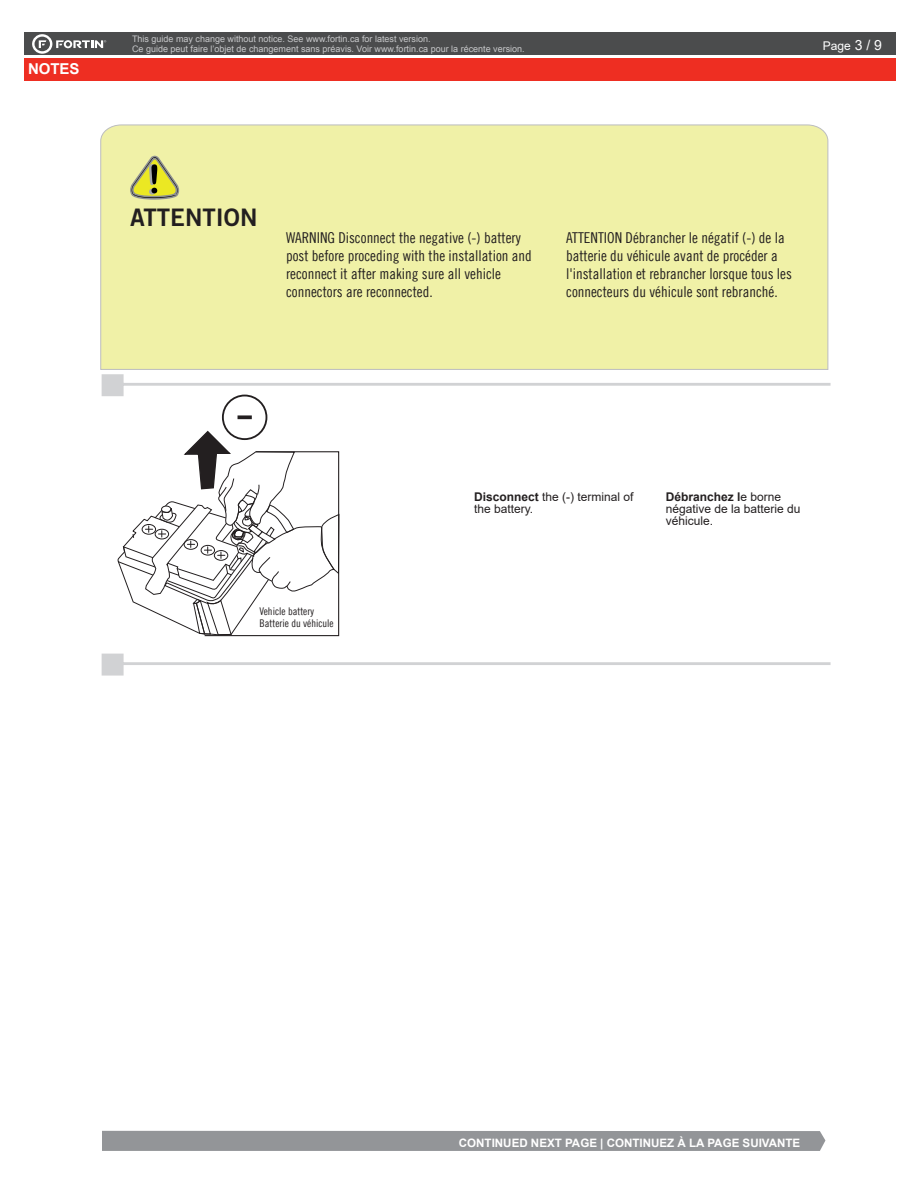
<style>
.page{position:relative;width:918px;height:1188px;background:#fff}
.page>*{position:absolute;margin:0;border:0;box-sizing:border-box;transform-origin:0 0}
.t1{font:24.15px "Trade Gothic LT Std Bd 2";color:#231f20}
.t2{font:15px/18px "Trade Gothic LT Cond Eighteen";color:#231f20}
.t3{font:700 15px "Arial";letter-spacing:-.005em;color:#fff}
.t4{font:12px/12px "Arial";color:#231f20}
.t5{font:12px "Arial";color:#fff}
.t6{font:700 11.55px "Arial";color:#fff}
.t7{font:10.65px/12.8px "Trade Gothic LT Cond Eighteen";color:#231f20}
.t8{font:9px/9.8px "Arial";color:#c7c8ca}
.s1{font-size:13.95px}
.s2{font-weight:700}
</style>
<div class="page">
<div style="left:24px;top:33px;width:872px;height:22px;background:#4b4c4d"></div>
<div style="left:24px;top:58px;width:872px;height:23px;background:#ee2e22"></div>
<svg style="left:32px;top:34px;width:74px;height:20px"></svg>
<svg style="left:238px;top:415px;width:14px;height:4px"></svg>
<svg style="left:117px;top:430px;width:223px;height:207px"></svg>
<div style="left:222px;top:395px;width:45px;height:45px;border:2px solid #231f20;border-radius:50%"></div>
<div style="left:100px;top:124px;width:729px;height:246px;background:#f0f1a7"></div>
<svg style="left:130px;top:156px;width:49px;height:44px;background:#c3c367"></svg>
<svg style="left:102px;top:374px;width:729px;height:22px"></svg>
<svg style="left:102px;top:654px;width:729px;height:22px"></svg>
<div style="left:102px;top:1131px;width:723px;height:20px;background:#939598"></div>
<p class="t3" style="left:28px;top:58px;width:53px">NOTES</p>
<p class="t8" style="left:132px;top:34px;width:394px">This guide may change without notice. See www.fortin.ca for latest version.<br>Ce guide peut faire l’objet de changement sans préavis. Voir www.fortin.ca pour la récente version.</p>
<p class="t5" style="left:823px;top:38px;width:61px">Page <span class="s1">3 / 9</span></p>
<p class="t1" style="left:130px;top:203px;width:129px">ATTENTION</p>
<p class="t2" style="left:286px;top:228px;width:247px">WARNING Disconnect the negative (-) battery post before proceding with the installation and reconnect it after making sure all vehicle connectors are reconnected.</p>
<p class="t2" style="left:566px;top:229px;width:227px">ATTENTION Débrancher le négatif (-) de la batterie du véhicule avant de procéder a l'installation et rebrancher lorsque tous les connecteurs du véhicule sont rebranché.</p>
<p class="t7" style="left:260px;top:604px;width:76px">Vehicle battery<br>Batterie du véhicule</p>
<p class="t4" style="left:474px;top:490px;width:161px"><span class="s2">Disconnect</span> the (-) terminal of the battery.</p>
<p class="t4" style="left:666px;top:490px;width:136px"><span class="s2">Débranchez l</span>e borne négative de la batterie du véhicule.</p>
<p class="t6" style="left:459px;top:1135px;width:343px">CONTINUED NEXT PAGE | CONTINUEZ À LA PAGE SUIVANTE</p>
</div>
